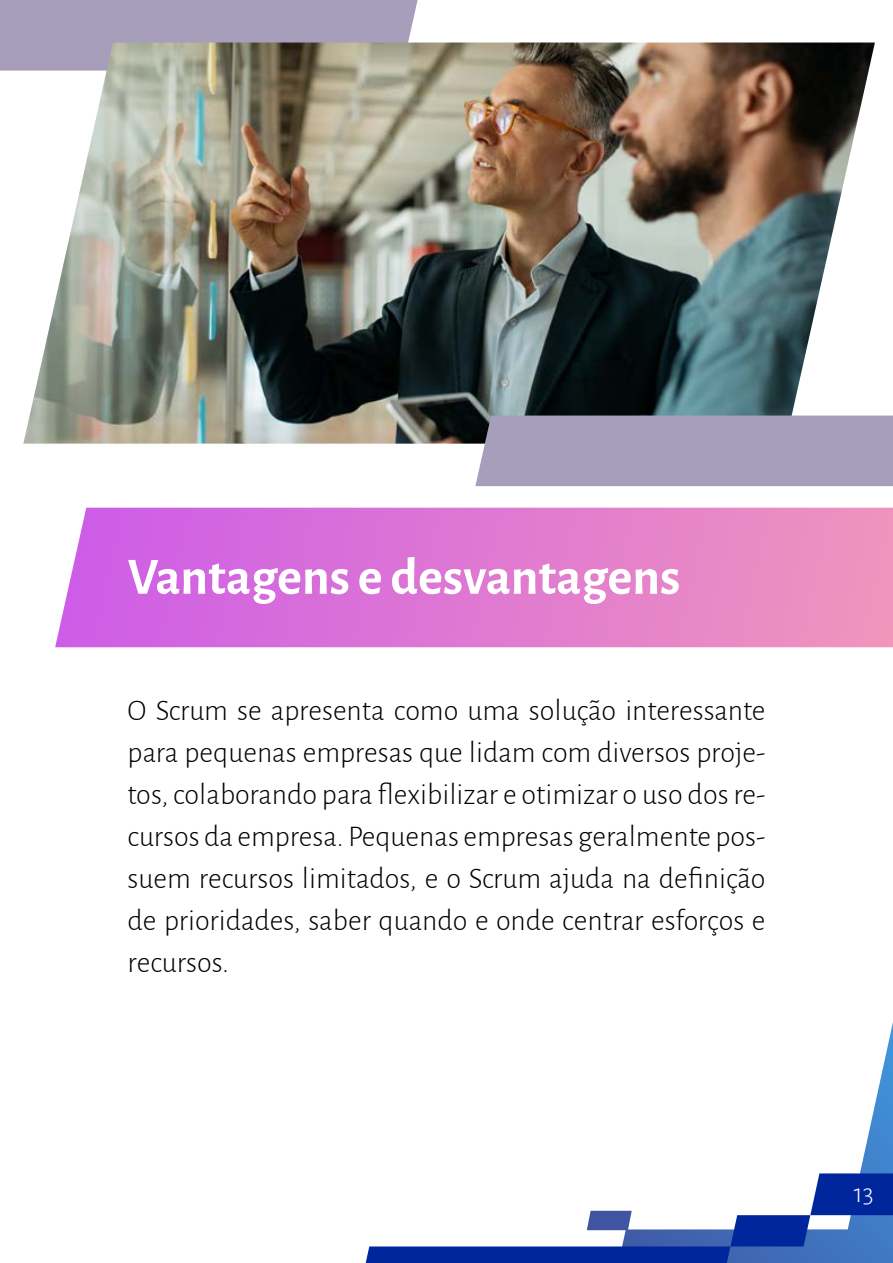
<style>
.page{position:relative;width:893px;height:1263px;background:#fff}
.page>*{position:absolute;margin:0;border:0;box-sizing:border-box;transform-origin:0 0}
.t1{font:700 52.5px "Alegreya Sans";color:#fff}
.t2{font:300 30px/42px "Alegreya Sans";color:#000;text-align:justify}
.t3{font:300 27px "Alegreya Sans";color:#fff}
</style>
<div class="page">
<svg style="left:55px;top:508px;width:838px;height:139px;background:#df7ad2"></svg>
<div style="left:0;top:0;width:418px;height:71px;background:#a69eba"></div>
<img style="left:23px;top:43px;width:852px;height:401px">
<div style="left:475px;top:416px;width:418px;height:70px;background:#a69eba"></div>
<svg style="left:860px;top:1022px;width:33px;height:151px"></svg>
<svg style="left:366px;top:1173px;width:527px;height:90px"></svg>
<h1 class="t1" style="left:128px;top:538px;width:554px">Vantagens e desvantagens</h1>
<p class="t2" style="left:128px;top:688px;width:639px">O Scrum se apresenta como uma solução interessante para pequenas empresas que lidam com diversos proje&shy;tos, colaborando para flexibilizar e otimizar o uso dos re&shy;cursos da empresa. Pequenas empresas geralmente pos&shy;suem recursos limitados, e o Scrum ajuda na definição de prioridades, saber quando e onde centrar esforços e recursos.</p>
<p class="t3" style="left:854px;top:1175px;width:21px">13</p>
</div>
